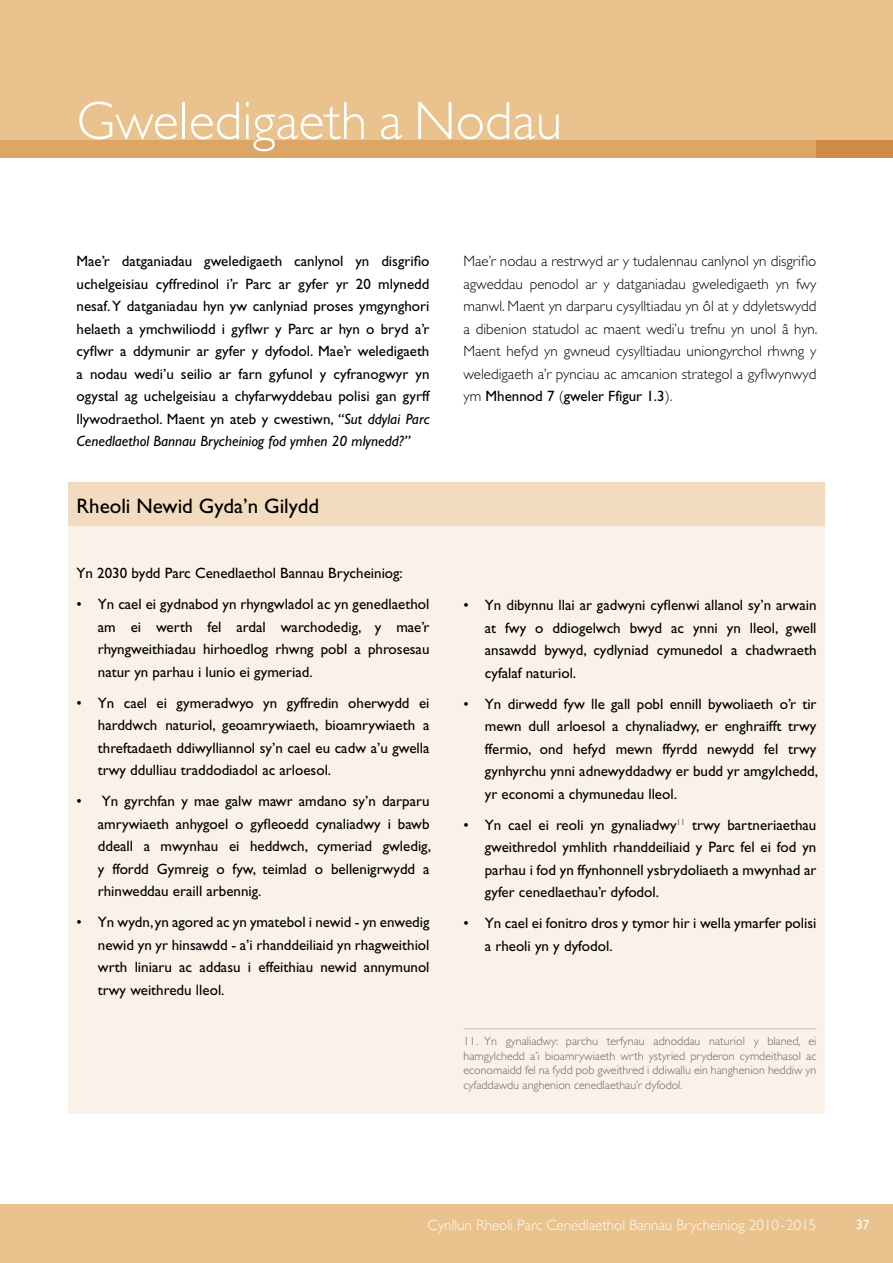
<style>
.page{position:relative;width:893px;height:1263px;background:#fff}
.page>*{position:absolute;margin:0;border:0;box-sizing:border-box;transform-origin:0 0}
.t1{font:300 54px "Gill Sans";color:#fff}
.t2{font:21px "Gill Sans";color:#000}
.t3{font:15px/22.5px "Gill Sans";color:#000;text-align:justify}
.t4{font:300 15px/22.5px "Gill Sans";color:#000;text-align:justify}
.t5{font:300 15px "Gill Sans";color:#fff}
.t6{font:13.5px "Gill Sans";color:#fff}
.t7{font:300 12px/14.4px "Gill Sans";color:#636466;text-align:justify}
.s1{font-style:italic}
.s2{font-weight:400}
</style>
<div class="page">
<div style="left:68px;top:483px;width:757px;height:631px;background:#faf2e8"></div>
<div style="left:0;top:0;width:893px;height:157px;background:#e9c28d"></div>
<div style="left:0;top:1205px;width:893px;height:58px;background:#e9c28d"></div>
<svg style="left:0;top:140px;width:893px;height:17px;background:#daa364"></svg>
<hr style="left:463px;top:1028px;width:353px;height:1px;background:#bcbec0">
<div style="left:68px;top:483px;width:757px;height:43px;background:#f2dbbe"></div>
<h1 class="t1" style="left:77px;top:90px;width:487px">Gweledigaeth a Nodau</h1>
<p class="t3" style="left:77px;top:250px;width:354px">Mae’r datganiadau gweledigaeth canlynol yn disgrifio uchelgeisiau cyffredinol i’r Parc ar gyfer yr 20 mlynedd nesaf. Y datganiadau hyn yw canlyniad proses ymgynghori helaeth a ymchwiliodd i gyflwr y Parc ar hyn o bryd a’r cyflwr a ddymunir ar gyfer y dyfodol. Mae’r weledigaeth a nodau wedi’u seilio ar farn gyfunol y cyfranogwyr yn ogystal ag uchelgeisiau a chyfarwyddebau polisi gan gyrff llywodraethol. Maent yn ateb y cwestiwn, <span class="s1">“Sut ddylai Parc Cenedlaethol Bannau Brycheiniog fod ymhen 20 mlynedd?”</span></p>
<p class="t4" style="left:463px;top:250px;width:356px">Mae’r nodau a restrwyd ar y tudalennau canlynol yn disgrifio agweddau penodol ar y datganiadau gweledigaeth yn fwy manwl. Maent yn darparu cysylltiadau yn ôl at y ddyletswydd a dibenion statudol ac maent wedi’u trefnu yn unol â hyn.<br>Maent hefyd yn gwneud cysylltiadau uniongyrchol rhwng y weledigaeth a’r pynciau ac amcanion strategol a gyflwynwyd ym <span class="s2">Mhennod 7</span> (<span class="s2">gweler Ffigur 1.3</span>).</p>
<h2 class="t2" style="left:77px;top:494px;width:244px">Rheoli Newid Gyda’n Gilydd</h2>
<p class="t3" style="left:77px;top:562px;width:328px">Yn 2030 bydd Parc Cenedlaethol Bannau Brycheiniog:</p>
<p class="t3" style="left:98px;top:593px;width:333px;text-indent:-21px">• Yn cael ei gydnabod yn rhyngwladol ac yn genedlaethol am ei werth fel ardal warchodedig, y mae’r rhyngweithiadau hirhoedlog rhwng pobl a phrosesau natur yn parhau i lunio ei gymeriad.</p>
<p class="t3" style="left:98px;top:691px;width:333px;text-indent:-21px">• Yn cael ei gymeradwyo yn gyffredin oherwydd ei harddwch naturiol, geoamrywiaeth, bioamrywiaeth a threftadaeth ddiwylliannol sy’n cael eu cadw a’u gwella trwy ddulliau traddodiadol ac arloesol.</p>
<p class="t3" style="left:98px;top:790px;width:335px;text-indent:-21px">• Yn gyrchfan y mae galw mawr amdano sy’n darparu amrywiaeth anhygoel o gyfleoedd cynaliadwy i bawb ddeall a mwynhau ei heddwch, cymeriad gwledig, y ffordd Gymreig o fyw, teimlad o bellenigrwydd a rhinweddau eraill arbennig.</p>
<p class="t3" style="left:98px;top:911px;width:333px;text-indent:-21px">• Yn wydn,yn agored ac yn ymatebol i newid - yn enwedig newid yn yr hinsawdd - a’i rhanddeiliaid yn rhagweithiol wrth liniaru ac addasu i effeithiau newid annymunol trwy weithredu lleol.</p>
<p class="t3" style="left:485px;top:594px;width:333px;text-indent:-21px">• Yn dibynnu llai ar gadwyni cyflenwi allanol sy’n arwain at fwy o ddiogelwch bwyd ac ynni yn lleol, gwell ansawdd bywyd, cydlyniad cymunedol a chadwraeth cyfalaf naturiol.</p>
<p class="t3" style="left:485px;top:692px;width:335px;text-indent:-21px">• Yn dirwedd fyw lle gall pobl ennill bywoliaeth o’r tir mewn dull arloesol a chynaliadwy, er enghraifft trwy ffermio, ond hefyd mewn ffyrdd newydd fel trwy gynhyrchu ynni adnewyddadwy er budd yr amgylchedd, yr economi a chymunedau lleol.</p>
<p class="t3" style="left:485px;top:813px;width:333px;text-indent:-21px">• Yn cael ei reoli yn gynaliadwy<sup>11</sup> trwy bartneriaethau gweithredol ymhlith rhanddeiliaid y Parc fel ei fod yn parhau i fod yn ffynhonnell ysbrydoliaeth a mwynhad ar gyfer cenedlaethau’r dyfodol.</p>
<p class="t3" style="left:485px;top:912px;width:333px;text-indent:-21px">• Yn cael ei fonitro dros y tymor hir i wella ymarfer polisi a rheoli yn y dyfodol.</p>
<p class="t7" style="left:463px;top:1034px;width:354px">11. Yn gynaliadwy: parchu terfynau adnoddau naturiol y blaned, ei hamgylchedd a’i bioamrywiaeth wrth ystyried pryderon cymdeithasol ac economaidd fel na fydd pob gweithred i ddiwallu ein hanghenion heddiw yn cyfaddawdu anghenion cenedlaethau’r dyfodol.</p>
<p class="t5" style="left:428px;top:1217px;width:390px">Cynllun Rheoli Parc Cenedlaethol Bannau Brycheiniog 2010-2015</p>
<p class="t6" style="left:856px;top:1216px;width:15px">37</p>
</div>
